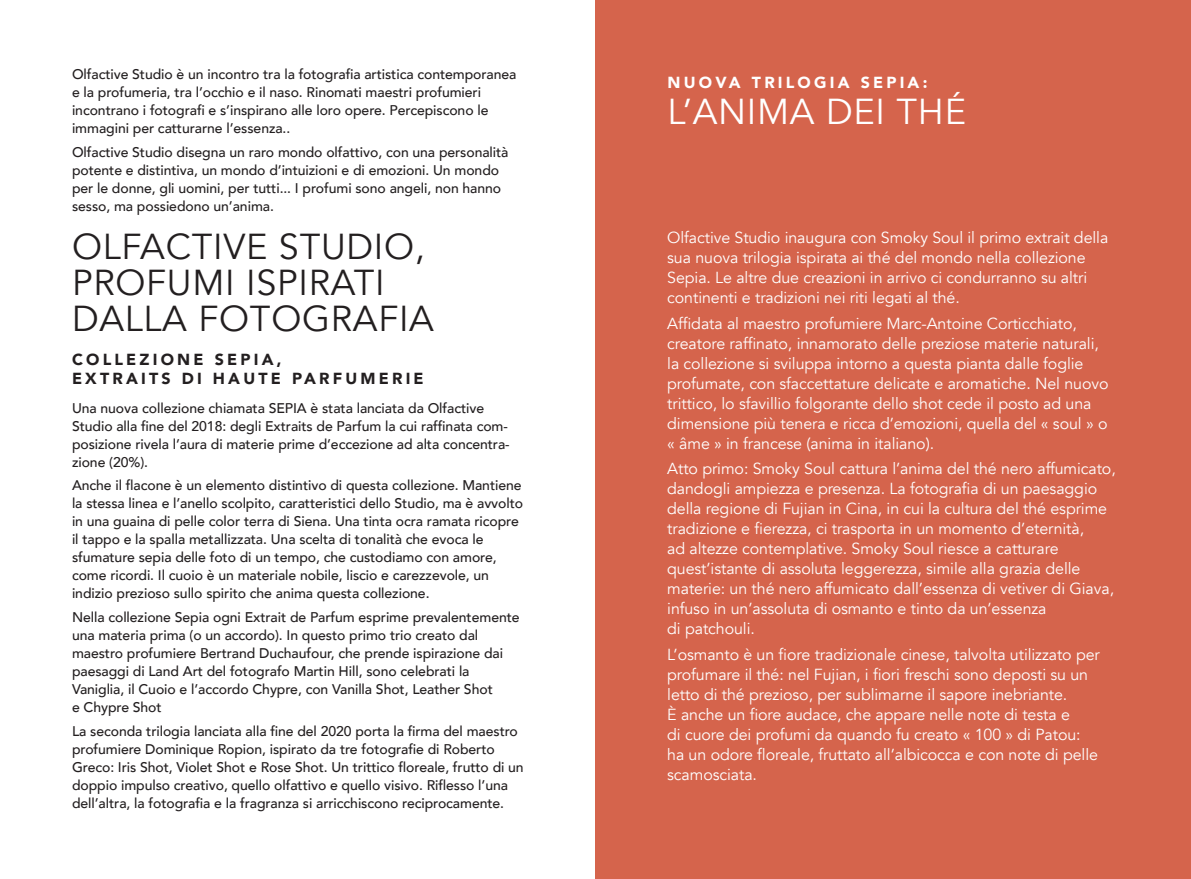
<style>
.page{position:relative;width:1191px;height:879px;background:#fff}
.page>*{position:absolute;margin:0;border:0;box-sizing:border-box;transform-origin:0 0}
.t1{font:36px/36px "Avenir";letter-spacing:.02em;color:#231f20}
.t2{font:36px "Avenir";letter-spacing:.02em;color:#fff}
.t3{font:16px/20px "Avenir";letter-spacing:-.005em;color:#fff}
.t4{font:900 16px/19.2px "Avenir";letter-spacing:.2em;color:#231f20}
.t5{font:900 16px "Avenir";letter-spacing:.2em;color:#fff}
.t6{font:500 14px/18px "Avenir";letter-spacing:-.005em;color:#231f20}
</style>
<div class="page">
<div style="left:595px;top:0;width:596px;height:879px;background:#d5644c"></div>
<p class="t6" style="left:72px;top:64px;width:446px">Olfactive Studio è un incontro tra la fotografia artistica contemporanea e la profumeria, tra l’occhio e il naso. Rinomati maestri profumieri incontrano i fotografi e s’inspirano alle loro opere. Percepiscono le immagini per catturarne l’essenza..</p>
<p class="t6" style="left:72px;top:142px;width:438px">Olfactive Studio disegna un raro mondo olfattivo, con una personalità potente e distintiva, un mondo d’intuizioni e di emozioni. Un mondo per le donne, gli uomini, per tutti... I profumi sono angeli, non hanno sesso, ma possiedono un’anima.</p>
<p class="t5" style="left:667px;top:69px;width:261px">NUOVA TRILOGIA SEPIA:</p>
<h1 class="t2" style="left:667px;top:90px;width:300px">L’ANIMA DEI THÉ</h1>
<h1 class="t1" style="left:72px;top:229px;width:363px">OLFACTIVE STUDIO,<br>PROFUMI ISPIRATI<br>DALLA FOTOGRAFIA</h1>
<p class="t3" style="left:667px;top:228px;width:442px">Olfactive Studio inaugura con Smoky Soul il primo extrait della sua nuova trilogia ispirata ai thé del mondo nella collezione Sepia. Le altre due creazioni in arrivo ci condurranno su altri continenti e tradizioni nei riti legati al thé.</p>
<p class="t3" style="left:667px;top:313px;width:443px">Affidata al maestro profumiere Marc-Antoine Corticchiato, creatore raffinato, innamorato delle preziose materie naturali, la collezione si sviluppa intorno a questa pianta dalle foglie profumate, con sfaccettature delicate e aromatiche. Nel nuovo trittico, lo sfavillio folgorante dello shot cede il posto ad una dimensione più tenera e ricca d’emozioni, quella del « soul » o « âme » in francese (anima in italiano).</p>
<p class="t3" style="left:667px;top:459px;width:450px">Atto primo: Smoky Soul cattura l’anima del thé nero affumicato, dandogli ampiezza e presenza. La fotografia di un paesaggio della regione di Fujian in Cina, in cui la cultura del thé esprime tradizione e fierezza, ci trasporta in un momento d’eternità,<br>ad altezze contemplative. Smoky Soul riesce a catturare quest’istante di assoluta leggerezza, simile alla grazia delle materie: un thé nero affumicato dall’essenza di vetiver di Giava, infuso in un’assoluta di osmanto e tinto da un’essenza<br>di patchouli.</p>
<p class="t3" style="left:667px;top:645px;width:434px">L’osmanto è un fiore tradizionale cinese, talvolta utilizzato per profumare il thé: nel Fujian, i fiori freschi sono deposti su un letto di thé prezioso, per sublimarne il sapore inebriante.<br>È anche un fiore audace, che appare nelle note di testa e<br>di cuore dei profumi da quando fu creato « 100 » di Patou: ha un odore floreale, fruttato all’albicocca e con note di pelle scamosciata.</p>
<p class="t4" style="left:72px;top:349px;width:353px">COLLEZIONE SEPIA,<br>EXTRAITS DI HAUTE PARFUMERIE</p>
<p class="t6" style="left:72px;top:398px;width:439px">Una nuova collezione chiamata SEPIA è stata lanciata da Olfactive Studio alla fine del 2018: degli Extraits de Parfum la cui raffinata com&shy;posizione rivela l’aura di materie prime d’eccezione ad alta concentra&shy;zione (20%).</p>
<p class="t6" style="left:72px;top:476px;width:452px">Anche il flacone è un elemento distintivo di questa collezione. Mantiene la stessa linea e l’anello scolpito, caratteristici dello Studio, ma è avvolto in una guaina di pelle color terra di Siena. Una tinta ocra ramata ricopre il tappo e la spalla metallizzata. Una scelta di tonalità che evoca le sfumature sepia delle foto di un tempo, che custodiamo con amore, come ricordi. Il cuoio è un materiale nobile, liscio e carezzevole, un indizio prezioso sullo spirito che anima questa collezione.</p>
<p class="t6" style="left:72px;top:607px;width:449px">Nella collezione Sepia ogni Extrait de Parfum esprime prevalentemente una materia prima (o un accordo). In questo primo trio creato dal maestro profumiere Bertrand Duchaufour, che prende ispirazione dai paesaggi di Land Art del fotografo Martin Hill, sono celebrati la Vaniglia, il Cuoio e l’accordo Chypre, con Vanilla Shot, Leather Shot<br>e Chypre Shot</p>
<p class="t6" style="left:72px;top:721px;width:453px">La seconda trilogia lanciata alla fine del 2020 porta la firma del maestro profumiere Dominique Ropion, ispirato da tre fotografie di Roberto Greco: Iris Shot, Violet Shot e Rose Shot. Un trittico floreale, frutto di un doppio impulso creativo, quello olfattivo e quello visivo. Riflesso l’una dell’altra, la fotografia e la fragranza si arricchiscono reciprocamente.</p>
</div>
